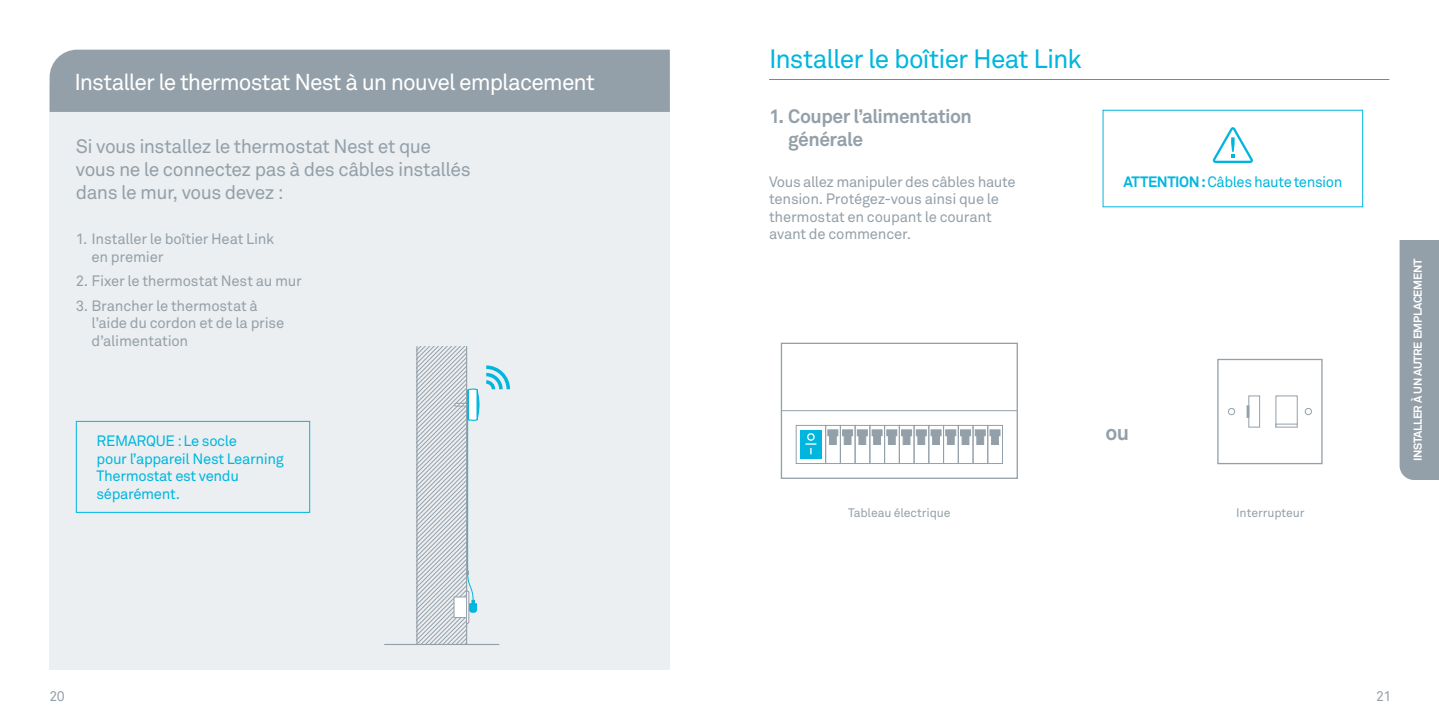
<style>
.page{position:relative;width:1439px;height:720px;background:#fff}
.page>*{position:absolute;margin:0;border:0;box-sizing:border-box;transform-origin:0 0}
.t1{font:26.25px "Akkurat Pro";letter-spacing:-.035em;color:#00b6de}
.t2{font:22.75px "Akkurat Pro";letter-spacing:-.04em;color:#fff}
.t3{font:700 21px "Akkurat Pro";color:#94a0a9}
.t4{font:19.25px/22.8px "Akkurat Pro";letter-spacing:-.03em;color:#94a0a9}
.t5{font:700 19.25px/22.8px "Akkurat Pro";letter-spacing:-.025em;color:#94a0a9}
.t6{font:14.88px/17.5px "Akkurat Pro";letter-spacing:-.015em;color:#94a0a9}
.t7{font:14.88px/17.5px "Akkurat Pro";letter-spacing:-.025em;color:#00b6de}
.t8{font:14px "Akkurat Pro";color:#94a0a9}
.t9{font:12.25px "Akkurat Pro";letter-spacing:-.01em;color:#94a0a9}
.t10{font:700 11.38px "Akkurat Pro";letter-spacing:-.03em;color:#fff}
.s1{font-weight:700}
</style>
<div class="page">
<div style="left:50px;top:85px;width:620px;height:584px;background:#eceff1"></div>
<div style="left:50px;top:50px;width:620px;height:62px;background:#94a0a9"></div>
<hr style="left:416px;top:346px;width:1px;height:298px;background:#94a0a9">
<hr style="left:384px;top:643px;width:115px;height:1px;background:#94a0a9">
<svg style="left:417px;top:346px;width:63px;height:298px"></svg>
<svg style="left:486px;top:365px;width:24px;height:24px"></svg>
<div style="left:796px;top:425px;width:30px;height:39px;border:1px solid #94a0a9"></div>
<div style="left:825px;top:425px;width:16px;height:39px;border:1px solid #94a0a9"></div>
<div style="left:840px;top:425px;width:15px;height:39px;border:1px solid #94a0a9"></div>
<div style="left:854px;top:425px;width:16px;height:39px;border:1px solid #94a0a9"></div>
<div style="left:869px;top:425px;width:16px;height:39px;border:1px solid #94a0a9"></div>
<div style="left:884px;top:425px;width:16px;height:39px;border:1px solid #94a0a9"></div>
<div style="left:899px;top:425px;width:15px;height:39px;border:1px solid #94a0a9"></div>
<div style="left:913px;top:425px;width:16px;height:39px;border:1px solid #94a0a9"></div>
<div style="left:928px;top:425px;width:16px;height:39px;border:1px solid #94a0a9"></div>
<div style="left:943px;top:425px;width:15px;height:39px;border:1px solid #94a0a9"></div>
<div style="left:958px;top:425px;width:15px;height:39px;border:1px solid #94a0a9"></div>
<div style="left:972px;top:425px;width:16px;height:39px;border:1px solid #94a0a9"></div>
<div style="left:987px;top:425px;width:16px;height:39px;border:1px solid #94a0a9"></div>
<svg style="left:827px;top:429px;width:174px;height:16px"></svg>
<hr style="left:781px;top:410px;width:236px;height:1px;background:#94a0a9">
<div style="left:781px;top:342px;width:237px;height:136px;border:1px solid #94a0a9"></div>
<div style="left:800px;top:429px;width:21px;height:29px;background:#00b6de"></div>
<div style="left:807px;top:433px;width:7px;height:7px;border:1px solid #fff;border-radius:50%"></div>
<svg style="left:805px;top:443px;width:11px;height:11px"></svg>
<div style="left:1217px;top:358px;width:105px;height:106px;border:1px solid #94a0a9"></div>
<div style="left:1228px;top:408px;width:7px;height:7px;border:1px solid #94a0a9;border-radius:50%"></div>
<div style="left:1304px;top:408px;width:8px;height:7px;border:1px solid #94a0a9;border-radius:50%"></div>
<div style="left:1275px;top:395px;width:22px;height:32px;border:1px solid #94a0a9"></div>
<div style="left:1248px;top:395px;width:12px;height:32px;border:1px solid #94a0a9"></div>
<svg style="left:1246px;top:405px;width:3px;height:12px"></svg>
<div style="left:1275px;top:423px;width:22px;height:4px;border:1px solid #94a0a9"></div>
<svg style="left:1212px;top:127px;width:41px;height:36px"></svg>
<hr style="left:769px;top:79px;width:620px;height:1px;background:#00b6de">
<div style="left:76px;top:421px;width:234px;height:91px;border:1px solid #00b6de"></div>
<div style="left:1399px;top:240px;width:39px;height:240px;background:#94a0a9"></div>
<h2 class="t2" style="left:75px;top:69px;width:522px">Installer le thermostat Nest à un nouvel emplacement</h2>
<p class="t4" style="left:76px;top:135px;width:396px">Si vous installez le thermostat Nest et que vous ne le connectez pas à des câbles installés dans le mur, vous devez :</p>
<p class="t6" style="left:92px;top:230px;width:184px;text-indent:-16px">1. Installer le boîtier Heat Link en premier</p>
<p class="t6" style="left:76px;top:272px;width:227px">2. Fixer le thermostat Nest au mur</p>
<p class="t6" style="left:92px;top:296px;width:194px;text-indent:-16px">3. Brancher le thermostat à l’aide du cordon et de la prise d’alimentation</p>
<p class="t7" style="left:97px;top:432px;width:189px">REMARQUE : Le socle<br>pour l’appareil Nest Learning<br>Thermostat est vendu séparément.</p>
<h1 class="t1" style="left:769px;top:44px;width:314px">Installer le boîtier Heat Link</h1>
<p class="t5" style="left:788px;top:105px;width:185px;text-indent:-19px">1. Couper l’alimentation générale</p>
<p class="t6" style="left:769px;top:172px;width:248px">Vous allez manipuler des câbles haute tension. Protégez-vous ainsi que le thermostat en coupant le courant avant de commencer.</p>
<p class="t7" style="left:1123px;top:173px;width:220px"><span class="s1">ATTENTION:</span> Câbles haute tension</p>
<p class="t9" style="left:848px;top:505px;width:104px">Tableau électrique</p>
<h3 class="t3" style="left:1105px;top:419px;width:25px">ou</h3>
<p class="t9" style="left:1236px;top:505px;width:70px">Interrupteur</p>
<p class="t10" style="left:1410px;top:460px;width:203px;rotate:-90deg">INSTALLER À UN AUTRE EMPLACEMENT</p>
<p class="t8" style="left:49px;top:687px;width:17px">20</p>
<p class="t8" style="left:1376px;top:687px;width:17px">21</p>
</div>
